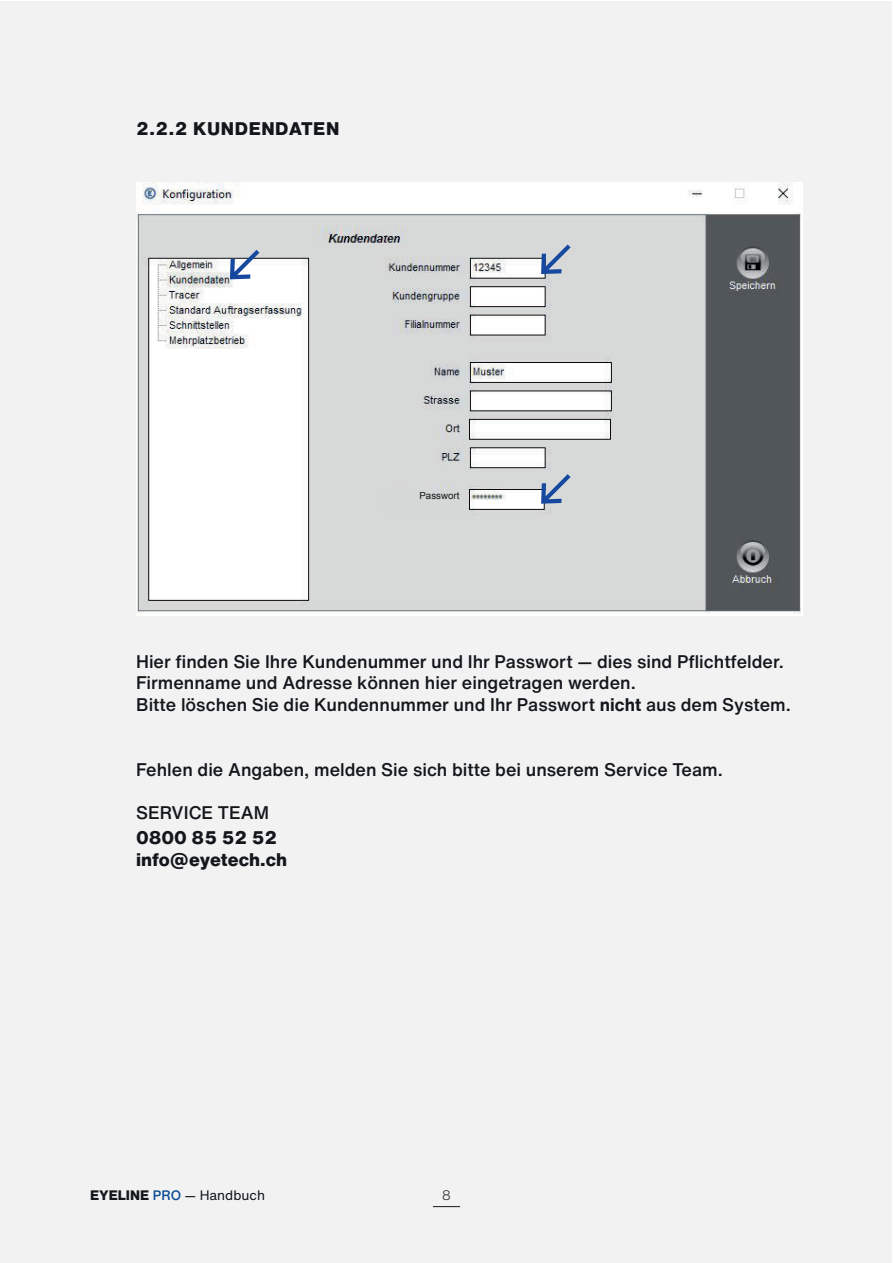
<style>
.page{position:relative;width:893px;height:1263px;background:#fff}
.page>*{position:absolute;margin:0;border:0;box-sizing:border-box;transform-origin:0 0}
.t1{font:500 18px/21.6px "Helvetica Now Text";color:#13161b}
.t2{font:800 18px/21.6px "Helvetica Now Text";color:#13161b}
.t3{font:800 18px "Helvetica Now Text";letter-spacing:.03em;color:#13161b}
.t4{font:13.5px "Helvetica Now Text";color:#13161b}
.t5{font:300 13.5px "Helvetica Now Text";color:#13161b}
.t6{font:9.75px "Arial";color:#13161b}
.s1{font-weight:700}
.s2{font-weight:800}
.s3{font-weight:500;color:#0c4d96}
</style>
<div class="page">
<div style="left:0;top:1px;width:891px;height:1262px;background:#f1f2f1"></div>
<svg style="left:433px;top:1206px;width:27px;height:1px"></svg>
<img style="left:136px;top:183px;width:667px;height:433px">
<svg style="left:541px;top:244px;width:30px;height:30px"></svg>
<svg style="left:541px;top:474px;width:30px;height:30px"></svg>
<svg style="left:230px;top:250px;width:29px;height:29px"></svg>
<div style="left:382px;top:490px;width:80px;height:26px;background:#d6d8d8"></div>
<p class="t3" style="left:136px;top:118px;width:205px">2.2.2 KUNDENDATEN</p>
<p class="t6" style="left:419px;top:490px;width:42px">Passwort</p>
<p class="t1" style="left:136px;top:650px;width:656px">Hier finden Sie Ihre Kundenummer und Ihr Passwort — dies sind Pflichtfelder.<br>Firmenname und Adresse können hier eingetragen werden.<br>Bitte löschen Sie die Kundennummer und Ihr Passwort <span class="s1">nicht</span> aus dem System.</p>
<p class="t1" style="left:136px;top:758px;width:588px">Fehlen die Angaben, melden Sie sich bitte bei unserem Service Team.</p>
<p class="t1" style="left:136px;top:802px;width:135px">SERVICE TEAM</p>
<p class="t2" style="left:136px;top:827px;width:153px">0800 85 52 52 info@eyetech.ch</p>
<p class="t4" style="left:90px;top:1188px;width:177px"><span class="s2">EYELINE</span> <span class="s3">PRO</span> — Handbuch</p>
<p class="t5" style="left:442px;top:1188px;width:10px">8</p>
</div>
